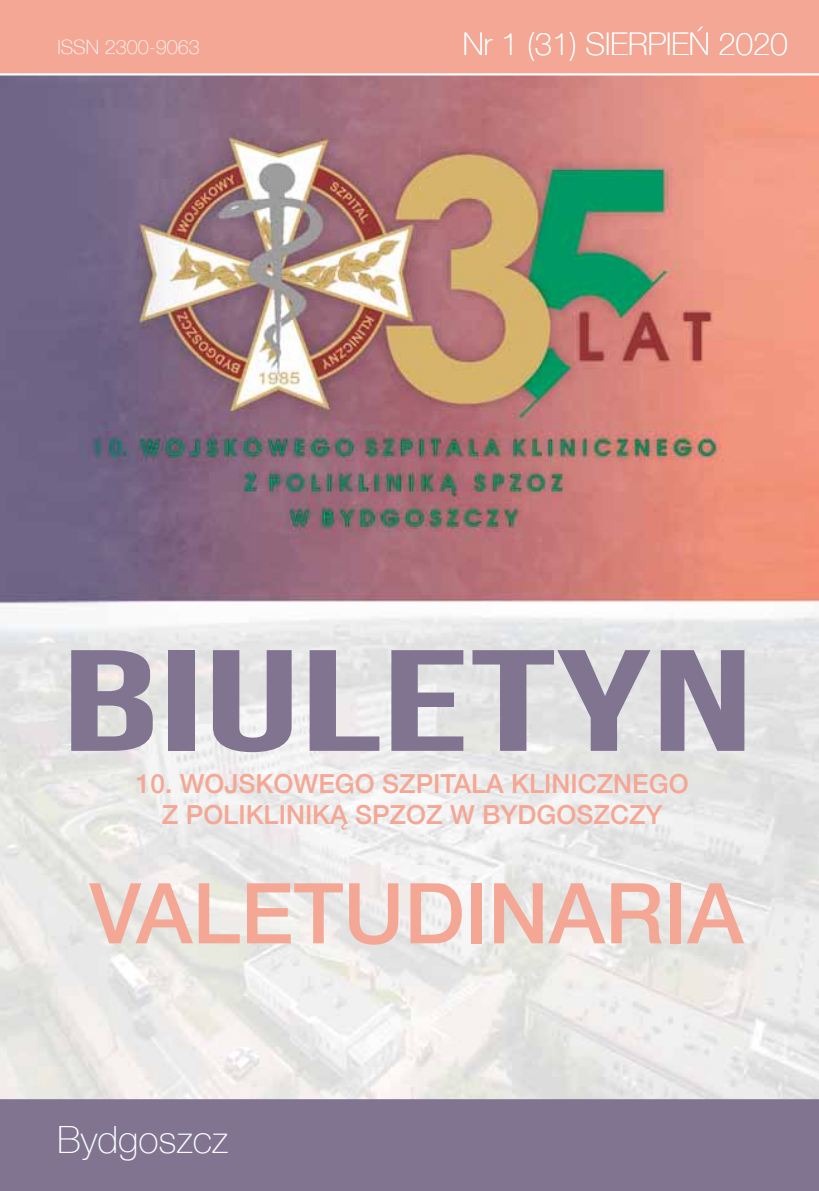
<style>
.page{position:relative;width:819px;height:1191px;background:#fff}
.page>*{position:absolute;margin:0;border:0;box-sizing:border-box;transform-origin:0 0}
.t1{font:143.85px "Bebas Neue";color:#807491;scale:1.67 1}
.t2{font:500 84px "Helvetica Neue CE";color:#f5a795}
.t3{font:100 37.45px "Helvetica Neue CE";color:#fcfefe}
.t4{font:100 31.15px "Helvetica Neue CE";color:#fcfefe}
.t5{font:500 26.25px/31.5px "Helvetica Neue CE";color:#f5a795;text-align:center}
.t6{font:100 19.78px "Helvetica Neue CE";color:#fcfefe}
</style>
<div class="page">
<img style="left:0;top:75px;width:819px;height:1024px">
<div style="left:0;top:0;width:819px;height:74px;background:#f5a795"></div>
<div style="left:0;top:1099px;width:819px;height:92px;background:#807491"></div>
<p class="t6" style="left:57px;top:35px;width:144px">ISSN 2300-9063</p>
<p class="t4" style="left:463px;top:25px;width:326px">Nr 1 (31) SIERPIEŃ 2020</p>
<h1 class="t1" style="left:62px;top:621px;width:416px">bIULETYN</h1>
<p class="t5" style="left:136px;top:768px;width:554px">10. WOJSKOWEGO SZPITALA KLINICZNEGO<br>Z POLIKLINIKĄ SPZOZ W BYDGOSZCZY</p>
<h2 class="t2" style="left:90px;top:862px;width:655px">VALETUDINARIA</h2>
<h3 class="t3" style="left:57px;top:1118px;width:172px">Bydgoszcz</h3>
</div>
